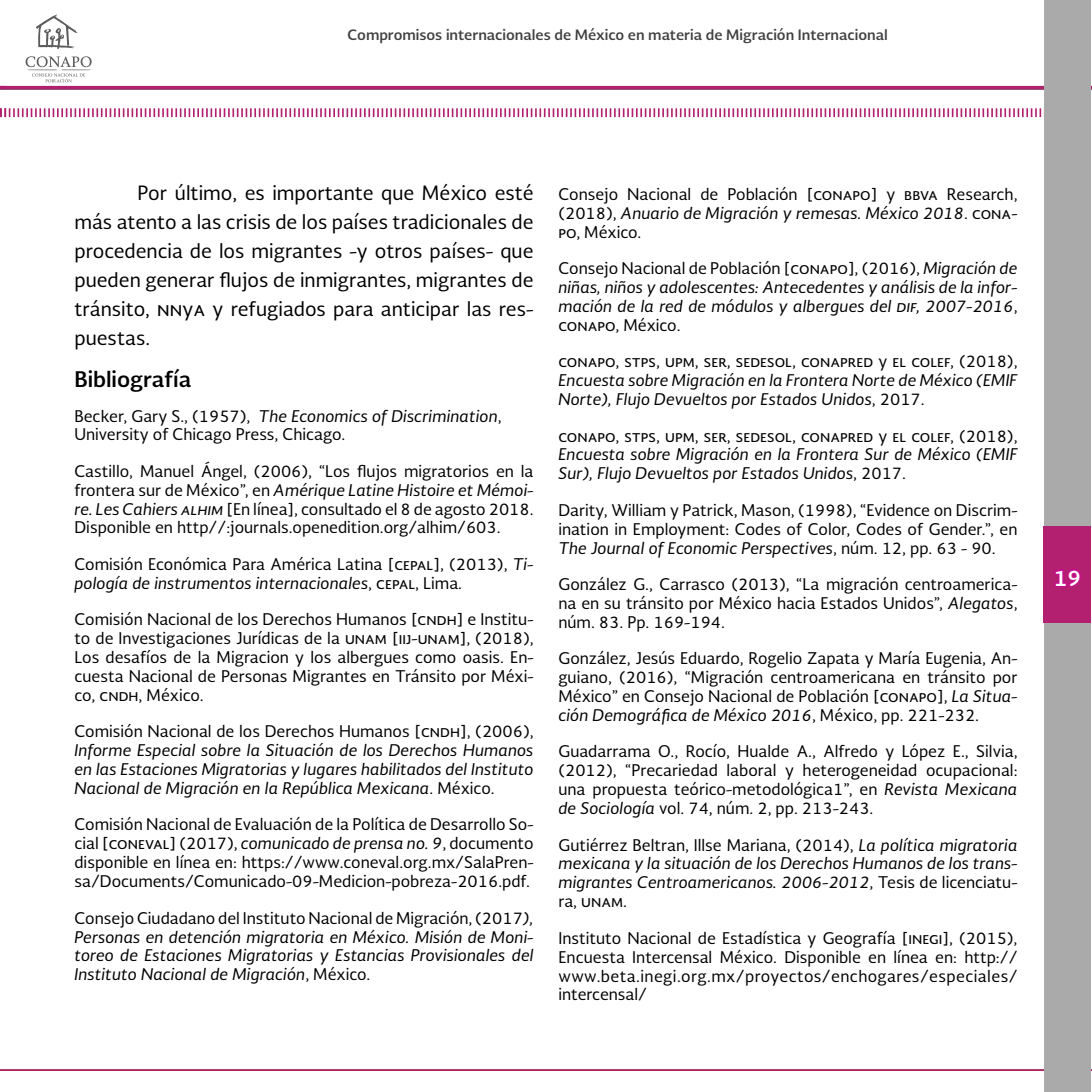
<style>
.page{position:relative;width:1092px;height:1092px;background:#fff}
.page>*{position:absolute;margin:0;border:0;box-sizing:border-box;transform-origin:0 0}
.t1{font:700 21px "Soberana Sans";color:#000}
.t2{font:700 21px "Soberana Sans";color:#fff}
.t3{font:19.25px/28.9px "Soberana Sans";color:#000;text-align:justify}
.t4{font:15.75px/18.9px "Soberana Sans";color:#000;text-align:justify}
.t5{font:italic 15.75px/18.9px "Soberana Sans";color:#000;text-align:justify}
.t6{font:700 14px "Soberana Sans";color:#414042}
.s1{font-style:italic}
.s2{font-style:normal}
</style>
<div class="page">
<hr style="left:0;top:89px;width:1091px;height:1px;background:#6d6e71">
<svg style="left:0;top:107px;width:1091px;height:12px"></svg>
<hr style="left:0;top:86px;width:1091px;height:3px;background:#b1206f">
<hr style="left:0;top:1069px;width:1091px;height:1px;background:#b1206f">
<div style="left:1043px;top:0;width:47px;height:1091px;background:#aaa"></div>
<div style="left:1043px;top:525px;width:47px;height:97px;background:#b2206f"></div>
<svg style="left:1054px;top:568px;width:27px;height:20px"></svg>
<svg style="left:36px;top:14px;width:42px;height:35px"></svg>
<svg style="left:26px;top:56px;width:66px;height:26px"></svg>
<p class="t6" style="left:347px;top:25px;width:541px">Compromisos internacionales de México en materia de Migración Internacional</p>
<p class="t3" style="left:74px;top:178px;width:460px;text-indent:63px">Por último, es importante que México esté más atento a las crisis de los países tradicionales de procedencia de los migrantes -y otros países- que pueden generar flujos de inmigrantes, migrantes de tránsito, nnya y refugiados para anticipar las res&shy;puestas.</p>
<h1 class="t1" style="left:74px;top:364px;width:118px">Bibliografía</h1>
<p class="t4" style="left:74px;top:407px;width:428px;line-height:18.2px">Becker, Gary S., (1957), <span class="s1">The Economics of Discrimination</span>,<br>University of Chicago Press, Chicago.</p>
<p class="t4" style="left:74px;top:461px;width:460px">Castillo, Manuel Ángel, (2006), “Los flujos migratorios en la frontera sur de México”, en <span class="s1">Amérique Latine Histoire et Mémoi&shy;re. Les Cahiers alhim</span> [En línea], consultado el 8 de agosto 2018.<br>Disponible en http//:journals.openedition.org/alhim/603.</p>
<p class="t4" style="left:74px;top:554px;width:460px">Comisión Económica Para América Latina [cepal], (2013), <span class="s1">Ti&shy;pología de instrumentos internacionales</span>, cepal, Lima.</p>
<p class="t4" style="left:74px;top:609px;width:460px">Comisión Nacional de los Derechos Humanos [cndh] e Institu&shy;to de Investigaciones Jurídicas de la unam [iij-unam], (2018), Los desafíos de la Migracion y los albergues como oasis. En&shy;cuesta Nacional de Personas Migrantes en Tránsito por Méxi&shy;co, cndh, México.</p>
<p class="t4" style="left:74px;top:721px;width:460px">Comisión Nacional de los Derechos Humanos [cndh], (2006),</p>
<p class="t5" style="left:74px;top:740px;width:460px">Informe Especial sobre la Situación de los Derechos Humanos en las Estaciones Migratorias y lugares habilitados del Instituto Nacional de Migración en la República Mexicana<span class="s2">. México.</span></p>
<p class="t4" style="left:74px;top:814px;width:460px">Comisión Nacional de Evaluación de la Política de Desarrollo So&shy;cial [coneval] (2017), <span class="s1">comunicado de prensa no. 9</span>, documento disponible en línea en: https://www.coneval.org.mx/SalaPren&shy;sa/Documents/Comunicado-09-Medicion-pobreza-2016.pdf.</p>
<p class="t5" style="left:74px;top:907px;width:460px"><span class="s2">Consejo Ciudadano del Instituto Nacional de Migración, (2017</span>), Personas en detención migratoria en México. Misión de Moni&shy;toreo de Estaciones Migratorias y Estancias Provisionales del Instituto Nacional de Migración<span class="s2">, México.</span></p>
<p class="t4" style="left:558px;top:184px;width:460px">Consejo Nacional de Población [conapo] y bbva Research, (2018), <span class="s1">Anuario de Migración y remesas. México 2018</span>. cona&shy;po, México.</p>
<p class="t5" style="left:558px;top:258px;width:460px"><span class="s2">Consejo Nacional de Población [conapo], (2016),</span> Migración de niñas, niños y adolescentes: Antecedentes y análisis de la infor&shy;mación de la red de módulos y albergues del dif, 2007-2016<span class="s2">, conapo, México.</span></p>
<p class="t4" style="left:558px;top:351px;width:460px">conapo, stps, upm, ser, sedesol, conapred y el colef, (2018),</p>
<p class="t5" style="left:558px;top:370px;width:460px">Encuesta sobre Migración en la Frontera Norte de México (EMIF<br>Norte), Flujo Devueltos por Estados Unidos<span class="s2">, 2017.</span></p>
<p class="t4" style="left:558px;top:425px;width:460px">conapo, stps, upm, ser, sedesol, conapred y el colef, (2018),</p>
<p class="t5" style="left:558px;top:444px;width:460px">Encuesta sobre Migración en la Frontera Sur de México (EMIF<br>Sur), Flujo Devueltos por Estados Unidos<span class="s2">, 2017.</span></p>
<p class="t4" style="left:558px;top:500px;width:460px">Darity, William y Patrick, Mason, (1998), “Evidence on Discrim&shy;ination in Employment: Codes of Color, Codes of Gender.”, en <span class="s1">The Journal of Economic Perspectives</span>, núm. 12, pp. 63 - 90.</p>
<p class="t4" style="left:558px;top:574px;width:460px">González G., Carrasco (2013), “La migración centroamerica&shy;na en su tránsito por México hacia Estados Unidos”, <span class="s1">Alegatos</span>, núm. 83. Pp. 169-194.</p>
<p class="t4" style="left:558px;top:648px;width:460px">González, Jesús Eduardo, Rogelio Zapata y María Eugenia, An&shy;guiano, (2016), “Migración centroamericana en tránsito por México” en Consejo Nacional de Población [conapo], <span class="s1">La Situa&shy;ción Demográfica de México 2016</span>, México, pp. 221-232.</p>
<p class="t4" style="left:558px;top:741px;width:460px">Guadarrama O., Rocío, Hualde A., Alfredo y López E., Silvia, (2012), “Precariedad laboral y heterogeneidad ocupacional: una propuesta teórico-metodológica1”, en <span class="s1">Revista Mexicana de Sociología</span> vol. 74, núm. 2, pp. 213-243.</p>
<p class="t5" style="left:558px;top:834px;width:460px"><span class="s2">Gutiérrez Beltran, Illse Mariana, (2014),</span> La política migratoria mexicana y la situación de los Derechos Humanos de los trans&shy;migrantes Centroamericanos. 2006-2012<span class="s2">, Tesis de licenciatu&shy;ra, unam.</span></p>
<p class="t4" style="left:558px;top:927px;width:460px">Instituto Nacional de Estadística y Geografía [inegi], (2015), Encuesta Intercensal México. Disponible en línea en: http:// www.beta.inegi.org.mx/proyectos/enchogares/especiales/ intercensal/</p>
<h1 class="t2" style="left:1053px;top:563px;width:29px">19</h1>
</div>
